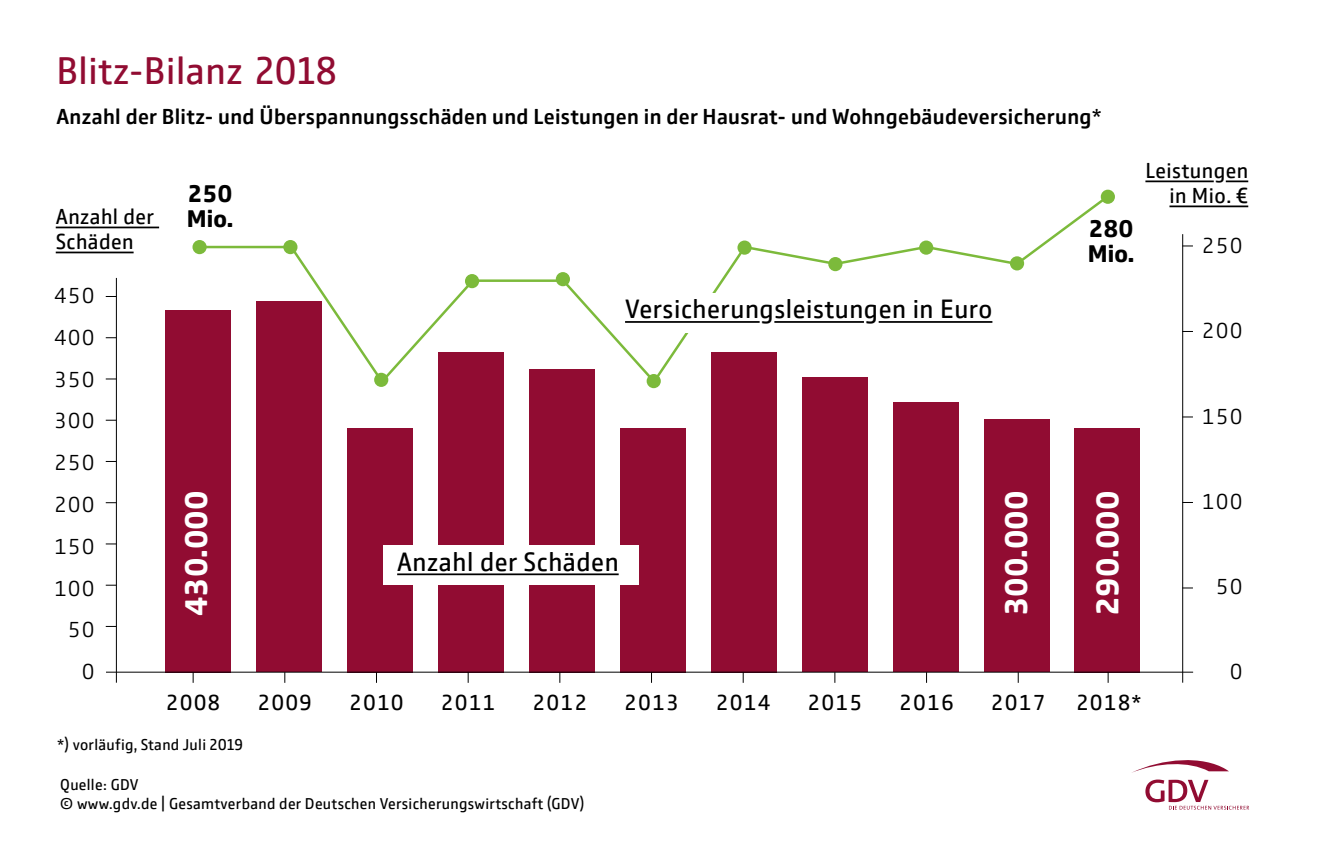
<style>
.page{position:relative;width:1333px;height:865px;background:#fff}
.page>*{position:absolute;margin:0;border:0;box-sizing:border-box;transform-origin:0 0}
.t1{font:40px "GD Vtype";letter-spacing:.015em;color:#910c32}
.t2{font:700 32.5px "GD Vtype";color:#fff}
.t3{font:27.5px "GD Vtype";letter-spacing:.02em;color:#000}
.t4{font:700 25px/25px "GD Vtype";color:#000}
.t5{font:500 22.5px "GD Vtype";letter-spacing:.015em;color:#000}
.t6{font:22.5px/25px "GD Vtype";letter-spacing:.02em;color:#000}
.t7{font:300 22.5px/41.8px "GD Vtype";letter-spacing:.02em;color:#000;text-align:right}
.t8{font:16.25px/18.8px "GD Vtype";letter-spacing:.02em;color:#000}
.s1{font-weight:400}
</style>
<div class="page">
<div style="left:165px;top:310px;width:66px;height:362px;background:#910c32"></div>
<div style="left:256px;top:301px;width:66px;height:371px;background:#910c32"></div>
<div style="left:347px;top:428px;width:65px;height:244px;background:#910c32"></div>
<div style="left:438px;top:352px;width:65px;height:320px;background:#910c32"></div>
<div style="left:529px;top:369px;width:65px;height:303px;background:#910c32"></div>
<div style="left:620px;top:428px;width:65px;height:244px;background:#910c32"></div>
<div style="left:711px;top:352px;width:65px;height:320px;background:#910c32"></div>
<div style="left:801px;top:377px;width:66px;height:295px;background:#910c32"></div>
<div style="left:892px;top:402px;width:66px;height:270px;background:#910c32"></div>
<div style="left:983px;top:419px;width:66px;height:253px;background:#910c32"></div>
<div style="left:1074px;top:428px;width:66px;height:244px;background:#910c32"></div>
<hr style="left:56px;top:226px;width:103px;height:2px;background:#000">
<hr style="left:56px;top:251px;width:78px;height:2px;background:#000">
<hr style="left:116px;top:278px;width:1px;height:404px;background:#000">
<hr style="left:1182px;top:234px;width:1px;height:448px;background:#000">
<hr style="left:106px;top:671px;width:1086px;height:1px;background:#000">
<hr style="left:1145px;top:180px;width:68px;height:2px;background:#000">
<hr style="left:1225px;top:180px;width:23px;height:2px;background:#000">
<hr style="left:1169px;top:205px;width:79px;height:2px;background:#000">
<div style="left:1100px;top:190px;width:14px;height:14px;background:#7cba3b;border-radius:50%"></div>
<div style="left:646px;top:374px;width:14px;height:14px;background:#7cba3b;border-radius:50%"></div>
<div style="left:374px;top:373px;width:14px;height:14px;background:#7cba3b;border-radius:50%"></div>
<div style="left:192px;top:240px;width:15px;height:14px;background:#7cba3b;border-radius:50%"></div>
<div style="left:384px;top:545px;width:255px;height:39px;background:#fff"></div>
<hr style="left:397px;top:573px;width:221px;height:2px;background:#000">
<svg style="left:1132px;top:760px;width:96px;height:13px"></svg>
<svg style="left:1145px;top:779px;width:104px;height:30px"></svg>
<svg style="left:198px;top:193px;width:913px;height:192px"></svg>
<div style="left:614px;top:293px;width:392px;height:39px;background:#fff"></div>
<hr style="left:625px;top:321px;width:134px;height:2px;background:#000">
<hr style="left:774px;top:321px;width:89px;height:2px;background:#000">
<hr style="left:878px;top:321px;width:114px;height:2px;background:#000">
<h1 class="t1" style="left:56px;top:43px;width:282px">Blitz-Bilanz 2018</h1>
<h3 class="t5" style="left:56px;top:101px;width:1046px">Anzahl der Blitz- und Überspannungsschäden und Leistungen in der Hausrat- und Wohngebäudeversicherung<span class="s1">*</span></h3>
<h3 class="t6" style="left:56px;top:203px;width:100px">Anzahl der<br>Schäden</h3>
<h3 class="t7" style="left:54px;top:274px;width:43px">450<br>400<br>350<br>300<br>250<br>200<br>150<br>100<br>50<br>0</h3>
<h3 class="t4" style="left:187px;top:180px;width:48px">250<br>Mio.</h3>
<h3 class="t3" style="left:625px;top:290px;width:369px">Versicherungsleistungen in Euro</h3>
<h3 class="t4" style="left:1087px;top:215px;width:48px">280<br>Mio.</h3>
<h2 class="t2" style="left:174px;top:616px;width:127px;rotate:-90deg">430.000</h2>
<h2 class="t2" style="left:993px;top:616px;width:127px;rotate:-90deg">300.000</h2>
<h2 class="t2" style="left:1084px;top:616px;width:127px;rotate:-90deg">290.000</h2>
<h3 class="t3" style="left:397px;top:542px;width:223px">Anzahl der Schäden</h3>
<h3 class="t6" style="left:1145px;top:156px;width:104px;text-align:right">Leistungen in Mio. €</h3>
<h3 class="t7" style="left:1201px;top:224px;width:43px">250</h3>
<h3 class="t7" style="left:1201px;top:309px;width:43px">200</h3>
<h3 class="t7" style="left:1201px;top:394px;width:43px">150</h3>
<h3 class="t7" style="left:1201px;top:479px;width:43px">100</h3>
<h3 class="t7" style="left:1215px;top:564px;width:29px">50</h3>
<h3 class="t7" style="left:1229px;top:649px;width:15px">0</h3>
<h3 class="t6" style="left:165px;top:689px;width:57px">2008</h3>
<h3 class="t6" style="left:257px;top:689px;width:57px">2009</h3>
<h3 class="t6" style="left:349px;top:689px;width:57px">2010</h3>
<h3 class="t6" style="left:440px;top:689px;width:57px">2011</h3>
<h3 class="t6" style="left:532px;top:689px;width:57px">2012</h3>
<h3 class="t6" style="left:623px;top:689px;width:57px">2013</h3>
<h3 class="t6" style="left:715px;top:689px;width:57px">2014</h3>
<h3 class="t6" style="left:807px;top:689px;width:57px">2015</h3>
<h3 class="t6" style="left:898px;top:689px;width:57px">2016</h3>
<h3 class="t6" style="left:990px;top:689px;width:57px">2017</h3>
<h3 class="t6" style="left:1075px;top:689px;width:67px">2018*</h3>
<p class="t8" style="left:57px;top:734px;width:188px">*) vorläufig, Stand Juli 2019</p>
<p class="t8" style="left:60px;top:774px;width:525px">Quelle: GDV<br>© www.gdv.de | Gesamtverband der Deutschen Versicherungswirtschaft (GDV)</p>
</div>
